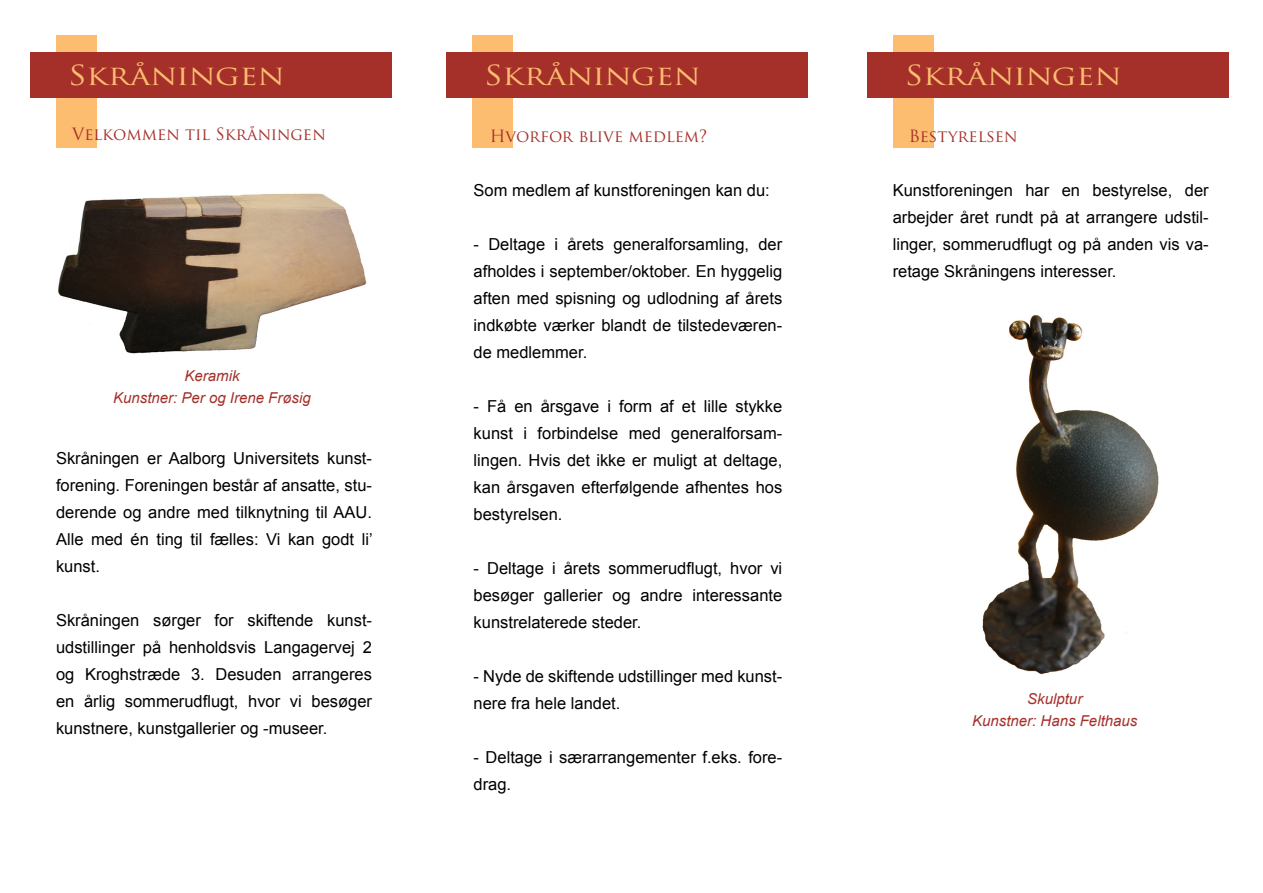
<style>
.page{position:relative;width:1263px;height:893px;background:#fff}
.page>*{position:absolute;margin:0;border:0;box-sizing:border-box;transform-origin:0 0}
.Rubrik{font:27px "Trajan Pro";color:#fcbd71;scale:1.2 1}
.Titel{font:16.5px/27px "Arial";color:#000;text-align:justify}
.Titel-2{font:16.5px "Trajan Pro";color:#a5302a}
.Billedtekst{font:italic 15px "Arial";color:#a5302a}
</style>
<div class="page">
<div style="left:472px;top:35px;width:41px;height:113px;background:#fcbd71"></div>
<div style="left:446px;top:52px;width:362px;height:46px;background:#a5302a"></div>
<div style="left:56px;top:35px;width:41px;height:113px;background:#fcbd71"></div>
<img style="left:982px;top:315px;width:177px;height:360px">
<img style="left:58px;top:193px;width:309px;height:161px">
<div style="left:30px;top:52px;width:362px;height:46px;background:#a5302a"></div>
<div style="left:893px;top:35px;width:40px;height:113px;background:#fcbd71"></div>
<div style="left:867px;top:52px;width:362px;height:46px;background:#a5302a"></div>
<p class="Rubrik" style="left:68px;top:58px;width:182px">Skråningen</p>
<p class="Rubrik" style="left:905px;top:58px;width:182px">Skråningen</p>
<p class="Rubrik" style="left:484px;top:58px;width:182px">Skråningen</p>
<p class="Titel-2" style="left:72px;top:123px;width:255px">Velkommen til Skråningen</p>
<p class="Billedtekst" style="left:184px;top:366px;width:57px">Keramik</p>
<p class="Billedtekst" style="left:113px;top:388px;width:199px">Kunstner: Per og Irene Frøsig</p>
<p class="Titel" style="left:56px;top:445px;width:318px">Skråningen er Aalborg Universitets kunst&shy;forening. Foreningen består af ansatte, stu&shy;derende og andre med tilknytning til AAU.<br>Alle med én ting til fælles: Vi kan godt li’ kunst.</p>
<p class="Titel" style="left:56px;top:607px;width:318px">Skråningen sørger for skiftende kunst&shy;udstillinger på henholdsvis Langagervej 2 og Kroghstræde 3. Desuden arrangeres en årlig sommerudflugt, hvor vi besøger kunstnere, kunstgallerier og -museer.</p>
<p class="Titel-2" style="left:490px;top:126px;width:219px">Hvorfor blive medlem?</p>
<p class="Titel" style="left:474px;top:177px;width:298px">Som medlem af kunstforeningen kan du:</p>
<p class="Titel" style="left:474px;top:231px;width:310px">- Deltage i årets generalforsamling, der</p>
<p class="Titel" style="left:474px;top:258px;width:310px">afholdes i september/oktober. En hyggelig aften med spisning og udlodning af årets indkøbte værker blandt de tilstedeværen&shy;de medlemmer.</p>
<p class="Titel" style="left:474px;top:393px;width:310px">- Få en årsgave i form af et lille stykke kunst i forbindelse med generalforsam&shy;lingen. Hvis det ikke er muligt at deltage, kan årsgaven efterfølgende afhentes hos bestyrelsen.</p>
<p class="Titel" style="left:474px;top:555px;width:310px">- Deltage i årets sommerudflugt, hvor vi besøger gallerier og andre interessante</p>
<p class="Titel" style="left:474px;top:609px;width:169px">kunstrelaterede steder.</p>
<p class="Titel" style="left:474px;top:663px;width:310px">- Nyde de skiftende udstillinger med kunst&shy;nere fra hele landet.</p>
<p class="Titel" style="left:474px;top:744px;width:310px">- Deltage i særarrangementer f.eks. fore&shy;drag.</p>
<p class="Titel-2" style="left:909px;top:126px;width:110px">Bestyrelsen</p>
<p class="Titel" style="left:893px;top:177px;width:318px">Kunstforeningen har en bestyrelse, der arbejder året rundt på at arrangere udstil&shy;linger, sommerudflugt og på anden vis va&shy;retage Skråningens interesser.</p>
<p class="Billedtekst" style="left:1027px;top:689px;width:57px">Skulptur</p>
<p class="Billedtekst" style="left:972px;top:711px;width:167px">Kunstner: Hans Felthaus</p>
</div>
